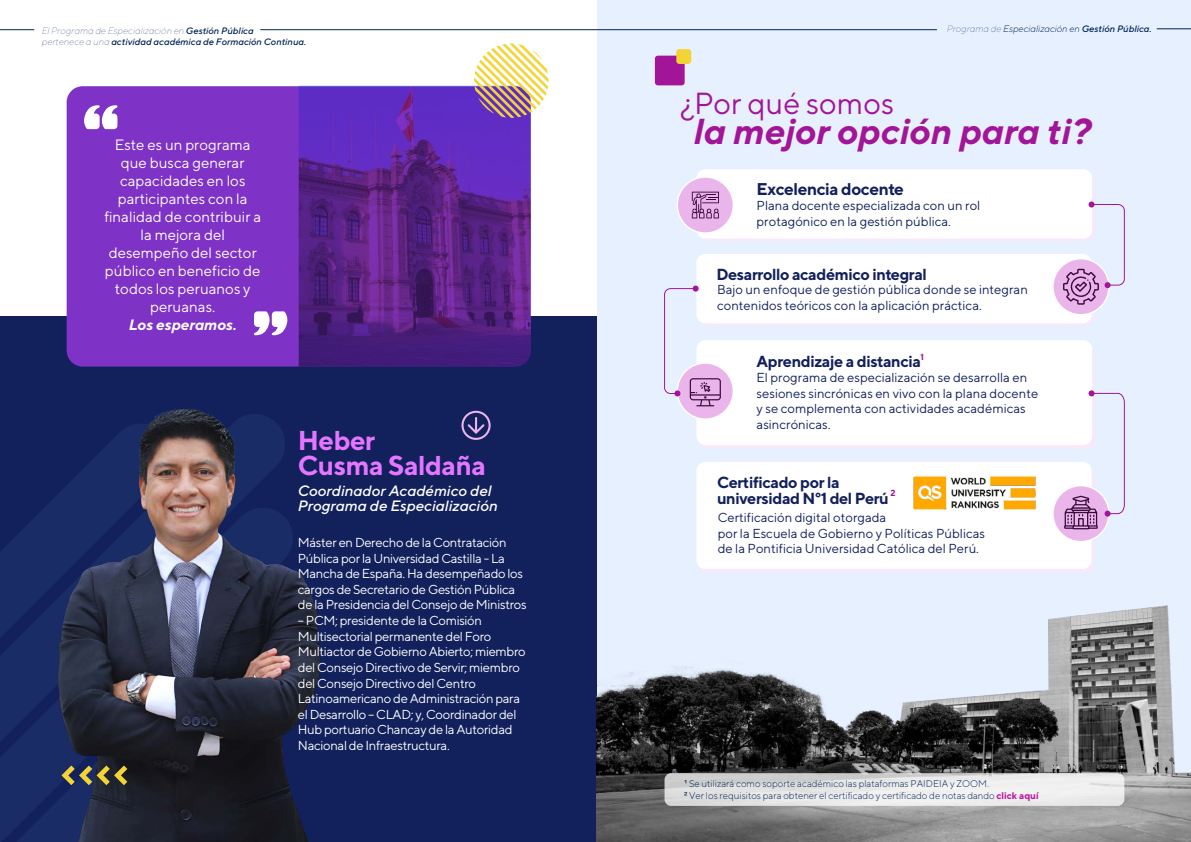
<style>
.page{position:relative;width:1191px;height:842px;background:#fff}
.page>*{position:absolute;margin:0;border:0;box-sizing:border-box;transform-origin:0 0}
.t1{font:italic 700 36px "TT Norms";color:#a31598}
.t2{font:30.5px "TT Norms";color:#a31598}
.t3{font:700 27.2px/24.9px "TT Norms";letter-spacing:-.02em;color:#e476ff}
.t4{font:700 17px "TT Norms";letter-spacing:-.025em;color:#12205c}
.t5{font:700 16px/16px "TT Norms";letter-spacing:-.025em;color:#12205c}
.t6{font:15px/18px "TT Norms";color:#fff;text-align:center}
.t7{font:italic 500 15px/15px "TT Norms";color:#fff}
.t8{font:italic 700 15px "TT Norms";color:#fff}
.t9{font:13px/15.6px "TT Norms";letter-spacing:-.025em;color:#fff}
.t10{font:13px/15.6px "TT Norms";color:#12205c}
.t11{font:300 9.6px/11.9px "TT Norms";color:#002455}
.t12{font:italic 500 9.3px/11.2px "TT Norms";color:#002455}
.t13{font:italic 300 9.3px "TT Norms";color:#002455}
.t14{font:700 8.8px "TT Norms";color:#a31598}
.s1{font-weight:100}
.s2{font-weight:500}
.s3{font-family:"Arial";font-weight:400}
.s4{font-weight:700;color:#bf0d9c}
</style>
<div class="page">
<div style="left:0;top:316px;width:597px;height:526px;background:#12205c"></div>
<div style="left:597px;top:0;width:594px;height:842px;background:#e6f0ff"></div>
<img style="left:596px;top:605px;width:595px;height:237px">
<svg style="left:0;top:536px;width:17px;height:306px;fill:#1a2c66"></svg>
<svg style="left:4px;top:591px;width:13px;height:251px;fill:#1a2c66"></svg>
<div style="left:67px;top:86px;width:464px;height:281px;background:#7e32c6;border-radius:16px"></div>
<img style="left:17px;top:409px;width:304px;height:433px">
<div style="left:699px;top:174px;width:395px;height:67px;background:#f9e8f9;border-radius:9px"></div>
<div style="left:696px;top:169px;width:396px;height:70px;background:#fff;border-radius:9px"></div>
<div style="left:655px;top:56px;width:29px;height:29px;background:#a31598;border-radius:3px"></div>
<div style="left:676px;top:49px;width:15px;height:15px;background:#f3d434;border-radius:3px"></div>
<svg style="left:676px;top:176px;width:58px;height:58px"></svg>
<div style="left:678px;top:178px;width:54px;height:54px;background:#eab5ea;border-radius:50%"></div>
<svg style="left:692px;top:192px;width:27px;height:26px"></svg>
<div style="left:699px;top:347px;width:395px;height:101px;background:#f9e8f9;border-radius:9px"></div>
<div style="left:696px;top:340px;width:396px;height:105px;background:#fff;border-radius:9px"></div>
<svg style="left:676px;top:362px;width:58px;height:58px"></svg>
<div style="left:678px;top:364px;width:54px;height:54px;background:#eab5ea;border-radius:50%"></div>
<div style="left:699px;top:258px;width:395px;height:68px;background:#f9e8f9;border-radius:9px"></div>
<div style="left:696px;top:254px;width:395px;height:69px;background:#fff;border-radius:9px"></div>
<svg style="left:1052px;top:258px;width:57px;height:57px"></svg>
<div style="left:1053px;top:259px;width:55px;height:55px;background:#eab5ea;border-radius:50%"></div>
<div style="left:699px;top:469px;width:395px;height:103px;background:#f9e8f9;border-radius:9px"></div>
<div style="left:696px;top:462px;width:395px;height:107px;background:#fff;border-radius:9px"></div>
<div style="left:1052px;top:485px;width:57px;height:57px;background:#fff;border-radius:50%"></div>
<div style="left:1053px;top:486px;width:55px;height:55px;background:#eab5ea;border-radius:50%"></div>
<svg style="left:1063px;top:201px;width:62px;height:104px"></svg>
<svg style="left:1064px;top:390px;width:61px;height:139px"></svg>
<svg style="left:664px;top:286px;width:57px;height:120px"></svg>
<img style="left:913px;top:476px;width:123px;height:34px">
<svg style="left:664px;top:773px;width:460px;height:33px;fill:#e8e8e8"></svg>
<hr style="left:260px;top:29px;width:677px;height:1px;background:#002455">
<hr style="left:1156px;top:29px;width:35px;height:1px;background:#002455">
<svg style="left:461px;top:411px;width:29px;height:29px"></svg>
<img style="left:299px;top:85px;width:232px;height:282px">
<svg style="left:84px;top:105px;width:33px;height:24px"></svg>
<svg style="left:254px;top:311px;width:34px;height:24px"></svg>
<svg style="left:474px;top:43px;width:74px;height:75px"></svg>
<svg style="left:61px;top:765px;width:66px;height:20px"></svg>
<hr style="left:0;top:29px;width:34px;height:1px;background:#002455">
<p class="t12" style="left:42px;top:24px;width:266px"><span class="s1">El Programa de Especialización en</span> Gestión Pública<br><span class="s1">pertenece a una</span> actividad académica de Formación Continua.</p>
<p class="t6" style="left:104px;top:136px;width:158px">Este es un programa que busca generar capacidades en los participantes con la finalidad de contribuir a la mejora del desempeño del sector público en beneficio de todos los peruanos y peruanas.</p>
<p class="t8" style="left:129px;top:315px;width:110px">Los esperamos.</p>
<h3 class="t3" style="left:298px;top:427px;width:190px">Heber<br>Cusma Saldaña</h3>
<p class="t7" style="left:298px;top:482px;width:201px">Coordinador Académico del<br>Programa de Especialización</p>
<p class="t9" style="left:298px;top:534px;width:230px">Máster en Derecho de la Contratación Pública por la Universidad Castilla - La Mancha de España. Ha desempeñado los cargos de Secretario de Gestión Pública de la Presidencia del Consejo de Ministros</p>
<p class="t9" style="left:298px;top:612px;width:229px">– PCM; presidente de la Comisión Multisectorial permanente del Foro Multiactor de Gobierno Abierto; miembro del Consejo Directivo de Servir; miembro del Consejo Directivo del Centro Latinoamericano de Administración para el Desarrollo – CLAD; y, Coordinador del Hub portuario Chancay de la Autoridad Nacional de Infraestructura.</p>
<p class="t13" style="left:946px;top:23px;width:206px"><span class="s1">Programa de</span> Especialización en <span class="s2">Gestión Pública.</span></p>
<h2 class="t2" style="left:680px;top:84px;width:215px">¿Por qué somos</h2>
<h1 class="t1" style="left:694px;top:109px;width:399px">la mejor opción para ti?</h1>
<h3 class="t4" style="left:756px;top:178px;width:149px">Excelencia docente</h3>
<p class="t10" style="left:756px;top:198px;width:225px">Plana docente especializada con un rol protagónico en la gestión pública.</p>
<p class="t5" style="left:716px;top:266px;width:212px">Desarrollo académico integral</p>
<p class="t10" style="left:717px;top:282px;width:312px">Bajo un enfoque de gestión pública donde se integran contenidos teóricos con la aplicación práctica.</p>
<p class="t14" style="left:920px;top:351px;width:5px">1</p>
<p class="t5" style="left:756px;top:353px;width:166px">Aprendizaje a distancia</p>
<p class="t10" style="left:756px;top:369px;width:283px">El programa de especialización se desarrolla en sesiones sincrónicas en vivo con la plana docente y se complementa con actividades académicas asincrónicas.</p>
<p class="t5" style="left:717px;top:473px;width:173px">Certificado por la universidad N°1 del Perú</p>
<p class="t14" style="left:890px;top:487px;width:7px">2</p>
<p class="t10" style="left:717px;top:509px;width:269px">Certificación digital otorgada<br>por la Escuela de Gobierno y Políticas Públicas de la Pontificia Universidad Católica del Perú.</p>
<p class="t11" style="left:684px;top:778px;width:356px"><span class="s3">¹</span> Se utilizará como soporte académico las plataformas PAIDEIA y ZOOM.<br><span class="s3">²</span> Ver los requisitos para obtener el certificado y certificado de notas dando <span class="s4">click aquí</span></p>
</div>
